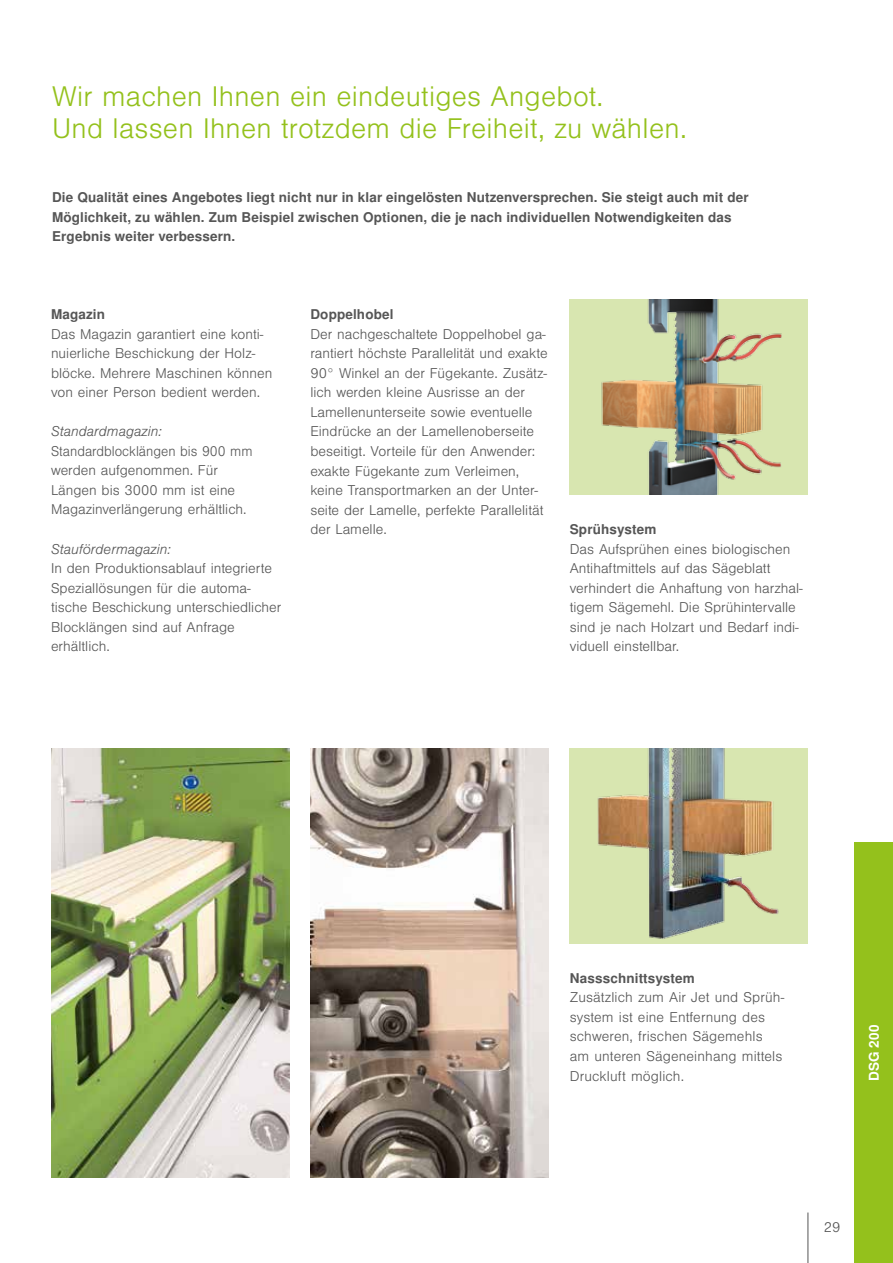
<style>
.page{position:relative;width:893px;height:1263px;background:#fff}
.page>*{position:absolute;margin:0;border:0;box-sizing:border-box;transform-origin:0 0}
.t1{font:300 27px/31.5px "Nimbus San LOT";letter-spacing:.01em;color:#94c11c}
.t2{font:300 13.5px/19.5px "Nimbus San LOT";color:#565656}
.t3{font:700 13.5px/19.5px "Nimbus San LOT";letter-spacing:.01em;color:#565656}
.t4{font:300 13.5px/19.5px "Nimbus San LOT";color:#565656;scale:.95 1}
.t5{font:italic 300 13.5px "Nimbus San LOT";color:#565656}
.t6{font:700 13.5px "Nimbus San LOT";letter-spacing:.01em;color:#fff}
</style>
<div class="page">
<hr style="left:808px;top:1212px;width:1px;height:51px;background:#565656">
<img style="left:570px;top:300px;width:238px;height:195px">
<img style="left:570px;top:749px;width:238px;height:194px">
<img style="left:51px;top:749px;width:238px;height:429px">
<img style="left:310px;top:749px;width:239px;height:429px">
<div style="left:855px;top:842px;width:38px;height:421px;background:#94c11c"></div>
<h1 class="t1" style="left:52px;top:81px;width:636px">Wir machen Ihnen ein eindeutiges Angebot.<br>Und lassen Ihnen trotzdem die Freiheit, zu wählen.</h1>
<p class="t3" style="left:52px;top:188px;width:698px">Die Qualität eines Angebotes liegt nicht nur in klar eingelösten Nutzenversprechen. Sie steigt auch mit der<br>Möglichkeit, zu wählen. Zum Beispiel zwischen Optionen, die je nach individuellen Notwendigkeiten das<br>Ergebnis weiter verbessern.</p>
<p class="t3" style="left:51px;top:305px;width:56px">Magazin</p>
<p class="t2" style="left:51px;top:325px;width:223px">Das Magazin garantiert eine konti&shy;nuierliche Beschickung der Holz&shy;blöcke. Mehrere Maschinen können von einer Person bedient werden.</p>
<p class="t5" style="left:51px;top:423px;width:112px">Standardmagazin:</p>
<p class="t4" style="left:51px;top:442px;width:214px">Standardblocklängen bis 900 mm werden aufgenommen. Für<br>Längen bis 3000 mm ist eine<br>Magazinverlängerung erhältlich.</p>
<p class="t5" style="left:51px;top:541px;width:121px">Staufördermagazin:</p>
<p class="t2" style="left:51px;top:559px;width:232px">In den Produktionsablauf integrierte<br>Speziallösungen für die automa&shy;tische Beschickung unterschiedlicher<br>Blocklängen sind auf Anfrage erhältlich.</p>
<p class="t3" style="left:310px;top:305px;width:85px">Doppelhobel</p>
<p class="t2" style="left:310px;top:325px;width:239px">Der nachgeschaltete Doppelhobel ga&shy;rantiert höchste Parallelität und exakte 90° Winkel an der Fügekante. Zusätz&shy;lich werden kleine Ausrisse an der Lamellenunterseite sowie eventuelle Eindrücke an der Lamellenoberseite beseitigt. Vorteile für den Anwender: exakte Fügekante zum Verleimen, keine Transportmarken an der Unter&shy;seite der Lamelle, perfekte Parallelität der Lamelle.</p>
<p class="t3" style="left:570px;top:520px;width:88px">Sprühsystem</p>
<p class="t2" style="left:570px;top:539px;width:234px">Das Aufsprühen eines biologischen Antihaftmittels auf das Sägeblatt verhindert die Anhaftung von harzhal&shy;tigem Sägemehl. Die Sprühintervalle sind je nach Holzart und Bedarf indi&shy;viduell einstellbar.</p>
<p class="t3" style="left:570px;top:969px;width:127px">Nassschnittsystem</p>
<p class="t2" style="left:570px;top:988px;width:216px">Zusätzlich zum Air Jet und Sprüh&shy;system ist eine Entfernung des schweren, frischen Sägemehls am unteren Sägeneinhang mittels<br>Druckluft möglich.</p>
<p class="t6" style="left:866px;top:1081px;width:58px;rotate:-90deg">DSG 200</p>
<p class="t2" style="left:824px;top:1218px;width:18px">29</p>
</div>
